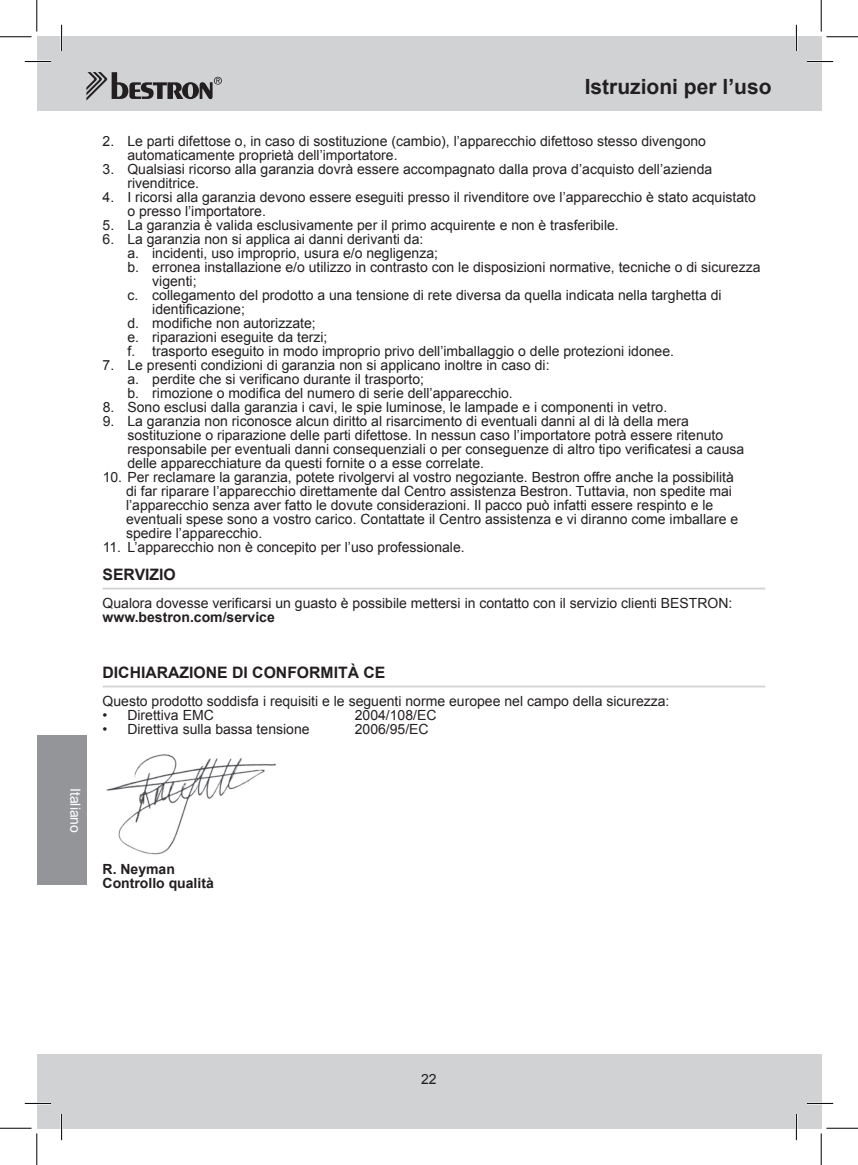
<style>
.page{position:relative;width:858px;height:1165px;background:#fff}
.page>*{position:absolute;margin:0;border:0;box-sizing:border-box;transform-origin:0 0}
.t1{font:700 21px "Arial";color:#231f20}
.t2{font:700 15.75px "Arial";color:#231f20}
.t3{font:14px/14px "Arial";color:#231f20}
.t4{font:700 14px/14px "Arial";color:#231f20}
.t5{font:14px "Arial";color:#fff}
</style>
<div class="page">
<div style="left:37px;top:37px;width:784px;height:74px;background:#d1d2d4"></div>
<div style="left:37px;top:1054px;width:784px;height:74px;background:#d1d2d4"></div>
<svg style="left:86px;top:72px;width:136px;height:29px"></svg>
<div style="left:37px;top:735px;width:49px;height:150px;background:#939598"></div>
<hr style="left:102px;top:588px;width:663px;height:1px;background:#d1d2d4">
<hr style="left:102px;top:686px;width:663px;height:1px;background:#d1d2d4">
<img style="left:106px;top:754px;width:170px;height:101px">
<hr style="left:25px;top:60px;width:26px;height:3px;background:#fff">
<hr style="left:806px;top:60px;width:26px;height:3px;background:#fff">
<hr style="left:25px;top:1102px;width:26px;height:2px;background:#fff">
<hr style="left:806px;top:1102px;width:26px;height:2px;background:#fff">
<hr style="left:60px;top:25px;width:3px;height:26px;background:#fff">
<hr style="left:60px;top:1114px;width:3px;height:26px;background:#fff">
<hr style="left:795px;top:25px;width:2px;height:26px;background:#fff">
<hr style="left:795px;top:1114px;width:2px;height:26px;background:#fff">
<svg style="left:25px;top:61px;width:26px;height:1px"></svg>
<svg style="left:806px;top:61px;width:26px;height:1px"></svg>
<svg style="left:25px;top:1103px;width:26px;height:1px"></svg>
<svg style="left:806px;top:1103px;width:26px;height:1px"></svg>
<svg style="left:61px;top:25px;width:1px;height:26px"></svg>
<svg style="left:61px;top:1114px;width:1px;height:26px"></svg>
<svg style="left:795px;top:25px;width:1px;height:26px"></svg>
<svg style="left:795px;top:1114px;width:1px;height:26px"></svg>
<hr style="left:0;top:36px;width:32px;height:1px;background:#000">
<hr style="left:826px;top:36px;width:31px;height:1px;background:#000">
<hr style="left:0;top:1128px;width:32px;height:1px;background:#000">
<hr style="left:826px;top:1128px;width:31px;height:1px;background:#000">
<hr style="left:36px;top:0;width:1px;height:32px;background:#000">
<hr style="left:36px;top:1133px;width:1px;height:32px;background:#000">
<hr style="left:820px;top:0;width:1px;height:32px;background:#000">
<hr style="left:820px;top:1133px;width:1px;height:32px;background:#000">
<p class="t5" style="left:85px;top:788px;width:47px;rotate:90deg">Italiano</p>
<h1 class="t1" style="left:584px;top:73px;width:188px">Istruzioni per l’uso</h1>
<p class="t3" style="left:127px;top:134px;width:580px;text-indent:-25px">2. Le parti difettose o, in caso di sostituzione (cambio), l’apparecchio difettoso stesso divengono automaticamente proprietà dell’importatore.</p>
<p class="t3" style="left:127px;top:162px;width:586px;text-indent:-25px">3. Qualsiasi ricorso alla garanzia dovrà essere accompagnato dalla prova d’acquisto dell’azienda rivenditrice.</p>
<p class="t3" style="left:127px;top:190px;width:629px;text-indent:-25px">4. I ricorsi alla garanzia devono essere eseguiti presso il rivenditore ove l’apparecchio è stato acquistato o presso l’importatore.</p>
<p class="t3" style="left:102px;top:218px;width:517px">5. La garanzia è valida esclusivamente per il primo acquirente e non è trasferibile.</p>
<p class="t3" style="left:102px;top:232px;width:322px">6. La garanzia non si applica ai danni derivanti da:</p>
<p class="t3" style="left:127px;top:246px;width:312px">a. incidenti, uso improprio, usura e/o negligenza;</p>
<p class="t3" style="left:127px;top:260px;width:634px">b. erronea installazione e/o utilizzo in contrasto con le disposizioni normative, tecniche o di sicurezza</p>
<p class="t3" style="left:152px;top:274px;width:46px">vigenti;</p>
<p class="t3" style="left:127px;top:288px;width:595px">c. collegamento del prodotto a una tensione di rete diversa da quella indicata nella targhetta di</p>
<p class="t3" style="left:152px;top:302px;width:94px">identificazione;</p>
<p class="t3" style="left:127px;top:316px;width:190px">d. modifiche non autorizzate;</p>
<p class="t3" style="left:127px;top:330px;width:201px">e. riparazioni eseguite da terzi;</p>
<p class="t3" style="left:127px;top:344px;width:548px">f. trasporto eseguito in modo improprio privo dell’imballaggio o delle protezioni idonee.</p>
<p class="t3" style="left:127px;top:358px;width:423px;text-indent:-25px">7. Le presenti condizioni di garanzia non si applicano inoltre in caso di: a. perdite che si verificano durante il trasporto;<br>b. rimozione o modifica del numero di serie dell’apparecchio.</p>
<p class="t3" style="left:103px;top:400px;width:566px">8. Sono esclusi dalla garanzia i cavi, le spie luminose, le lampade e i componenti in vetro.</p>
<p class="t3" style="left:127px;top:414px;width:618px;text-indent:-25px">9. La garanzia non riconosce alcun diritto al risarcimento di eventuali danni al di là della mera sostituzione o riparazione delle parti difettose. In nessun caso l’importatore potrà essere ritenuto responsabile per eventuali danni consequenziali o per conseguenze di altro tipo verificatesi a causa delle apparecchiature da questi fornite o a esse correlate.</p>
<p class="t3" style="left:126px;top:470px;width:613px;text-indent:-23px">10. Per reclamare la garanzia, potete rivolgervi al vostro negoziante. Bestron offre anche la possibilità di far riparare l’apparecchio direttamente dal Centro assistenza Bestron. Tuttavia, non spedite mai l’apparecchio senza aver fatto le dovute considerazioni. Il pacco può infatti essere respinto e le eventuali spese sono a vostro carico. Contattate il Centro assistenza e vi diranno come imballare e spedire l’apparecchio.</p>
<p class="t3" style="left:103px;top:540px;width:363px">11. L’apparecchio non è concepito per l’uso professionale.</p>
<p class="t2" style="left:102px;top:564px;width:75px">Servizio</p>
<p class="t3" style="left:102px;top:596px;width:631px">Qualora dovesse verificarsi un guasto è possibile mettersi in contatto con il servizio clienti BESTRON:</p>
<p class="t4" style="left:102px;top:611px;width:174px">www.bestron.com/service</p>
<p class="t2" style="left:102px;top:662px;width:272px">Dichiarazione di conformità CE</p>
<p class="t3" style="left:102px;top:694px;width:568px">Questo prodotto soddisfa i requisiti e le seguenti norme europee nel campo della sicurezza:</p>
<p class="t3" style="left:102px;top:708px;width:113px">• Direttiva EMC</p>
<p class="t3" style="left:354px;top:708px;width:83px">2004/108/EC</p>
<p class="t3" style="left:102px;top:722px;width:208px">• Direttiva sulla bassa tensione</p>
<p class="t3" style="left:354px;top:722px;width:75px">2006/95/EC</p>
<p class="t4" style="left:102px;top:863px;width:113px">R. Neyman<br>Controllo qualità</p>
<p class="t3" style="left:421px;top:1072px;width:17px">22</p>
</div>
